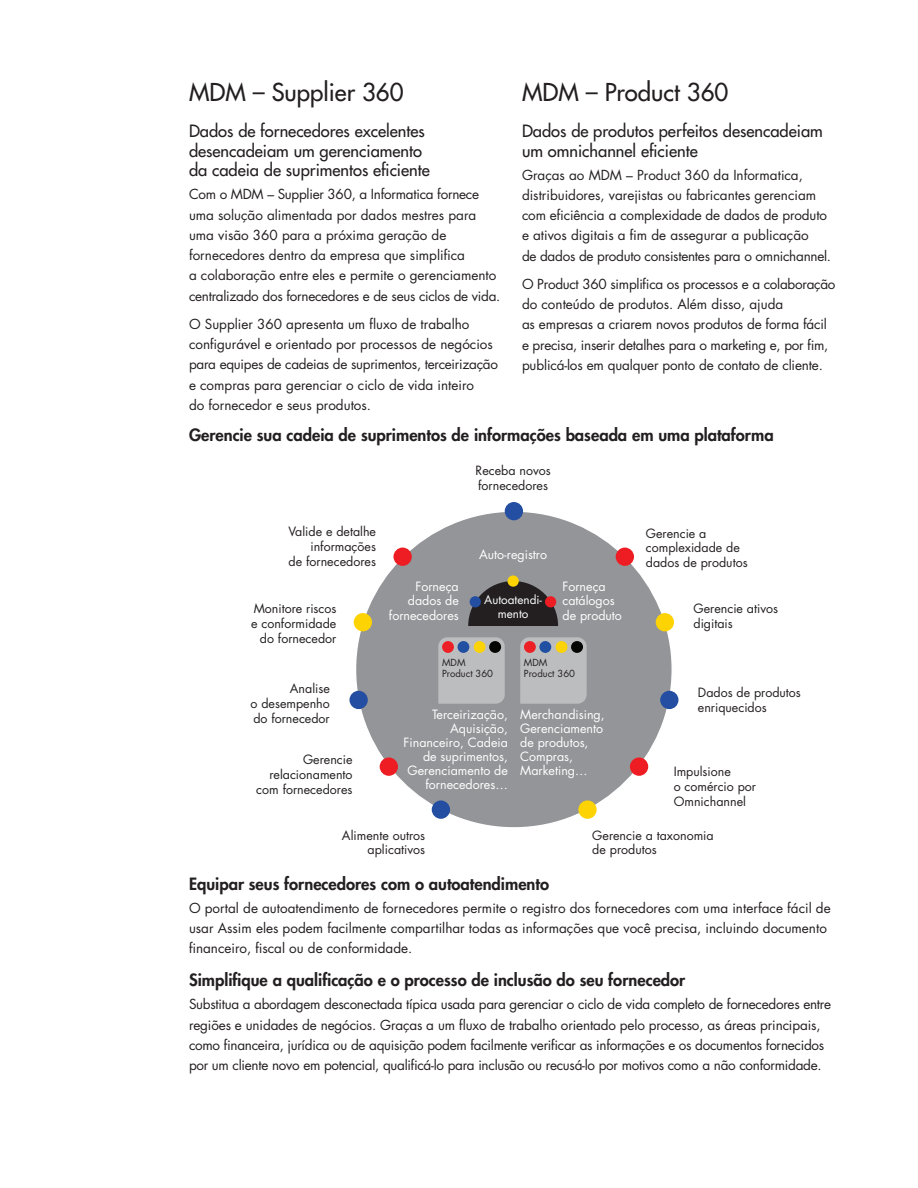
<style>
.page{position:relative;width:918px;height:1188px;background:#fff}
.page>*{position:absolute;margin:0;border:0;box-sizing:border-box;transform-origin:0 0}
.t1{font:500 24px "Futura Std";color:#231f20}
.header_2{font:800 16.5px "Futura Std";color:#231f20}
.t2{font:500 16.5px/19.8px "Futura Std";color:#231f20}
.body_text{font:13.5px/20.2px "Futura Std";letter-spacing:-.01em;color:#231f20}
.t3{font:12.45px/15px "Futura Std";color:#231f20}
.t4{font:12.45px/14px "Futura Std";color:#fff;text-align:right}
.t5{font:11.7px/14.1px "Futura Std";color:#fff;text-align:center}
.t6{font:9.6px/11.4px "Futura Std";color:#231f20}
</style>
<div class="page">
<div style="left:356px;top:511px;width:316px;height:317px;background:#939598;border-radius:50%"></div>
<div style="left:505px;top:502px;width:18px;height:18px;background:#244ea1;border-radius:50%"></div>
<div style="left:616px;top:548px;width:18px;height:18px;background:#ee1d23;border-radius:50%"></div>
<div style="left:656px;top:613px;width:18px;height:18px;background:#fed304;border-radius:50%"></div>
<div style="left:660px;top:691px;width:18px;height:18px;background:#244ea1;border-radius:50%"></div>
<div style="left:630px;top:757px;width:18px;height:19px;background:#ee1d23;border-radius:50%"></div>
<div style="left:578px;top:800px;width:19px;height:19px;background:#fed304;border-radius:50%"></div>
<div style="left:393px;top:548px;width:19px;height:18px;background:#ee1d23;border-radius:50%"></div>
<div style="left:354px;top:613px;width:18px;height:18px;background:#fed304;border-radius:50%"></div>
<div style="left:349px;top:691px;width:19px;height:18px;background:#244ea1;border-radius:50%"></div>
<div style="left:380px;top:757px;width:18px;height:19px;background:#ee1d23;border-radius:50%"></div>
<div style="left:432px;top:800px;width:18px;height:19px;background:#244ea1;border-radius:50%"></div>
<svg style="left:468px;top:581px;width:90px;height:45px"></svg>
<div style="left:470px;top:596px;width:11px;height:11px;background:#244ea1;border-radius:50%"></div>
<div style="left:545px;top:596px;width:11px;height:11px;background:#ee1d23;border-radius:50%"></div>
<div style="left:508px;top:575px;width:11px;height:12px;background:#fed304;border-radius:50%"></div>
<svg style="left:438px;top:637px;width:67px;height:67px"></svg>
<div style="left:442px;top:641px;width:12px;height:12px;background:#ed2026;border-radius:50%"></div>
<div style="left:458px;top:641px;width:11px;height:12px;background:#2150a2;border-radius:50%"></div>
<div style="left:474px;top:641px;width:12px;height:12px;background:#fcd306;border-radius:50%"></div>
<div style="left:489px;top:641px;width:12px;height:12px;background:#050504;border-radius:50%"></div>
<svg style="left:520px;top:637px;width:67px;height:67px"></svg>
<div style="left:524px;top:641px;width:12px;height:12px;background:#ed2026;border-radius:50%"></div>
<div style="left:539px;top:641px;width:12px;height:12px;background:#2150a2;border-radius:50%"></div>
<div style="left:556px;top:641px;width:11px;height:12px;background:#fcd306;border-radius:50%"></div>
<div style="left:571px;top:641px;width:12px;height:12px;background:#050504;border-radius:50%"></div>
<p class="t1" style="left:189px;top:77px;width:216px">MDM – Supplier 360</p>
<p class="t2" style="left:189px;top:121px;width:242px">Dados de fornecedores excelentes desencadeiam um gerenciamento da cadeia de suprimentos eficiente</p>
<p class="body_text" style="left:189px;top:184px;width:313px">Com o MDM – Supplier 360, a Informatica fornece uma solução alimentada por dados mestres para uma visão 360 para a próxima geração de fornecedores dentro da empresa que simplifica<br>a colaboração entre eles e permite o gerenciamento centralizado dos fornecedores e de seus ciclos de vida.</p>
<p class="body_text" style="left:189px;top:314px;width:310px">O Supplier 360 apresenta um fluxo de trabalho configurável e orientado por processos de negócios para equipes de cadeias de suprimentos, terceirização e compras para gerenciar o ciclo de vida inteiro<br>do fornecedor e seus produtos.</p>
<p class="t1" style="left:522px;top:77px;width:208px">MDM – Product 360</p>
<p class="t2" style="left:522px;top:121px;width:302px">Dados de produtos perfeitos desencadeiam um omnichannel eficiente</p>
<p class="body_text" style="left:522px;top:165px;width:311px">Graças ao MDM – Product 360 da Informatica, distribuidores, varejistas ou fabricantes gerenciam com eficiência a complexidade de dados de produto e ativos digitais a fim de assegurar a publicação<br>de dados de produto consistentes para o omnichannel.</p>
<p class="body_text" style="left:522px;top:274px;width:315px">O Product 360 simplifica os processos e a colaboração do conteúdo de produtos. Além disso, ajuda<br>as empresas a criarem novos produtos de forma fácil e precisa, inserir detalhes para o marketing e, por fim, publicá-los em qualquer ponto de contato de cliente.</p>
<p class="header_2" style="left:189px;top:424px;width:586px">Gerencie sua cadeia de suprimentos de informações baseada em uma plataforma</p>
<p class="t3" style="left:476px;top:463px;width:77px">Receba novos fornecedores</p>
<p class="t3" style="left:289px;top:524px;width:89px;text-align:right">Valide e detalhe informações<br>de fornecedores</p>
<p class="t3" style="left:646px;top:526px;width:103px">Gerencie a complexidade de dados de produtos</p>
<p class="t4" style="left:479px;top:547px;width:69px">Auto-registro</p>
<p class="t4" style="left:389px;top:579px;width:71px;line-height:15px">Forneça dados de fornecedores</p>
<p class="t4" style="left:563px;top:579px;width:61px;line-height:15px;text-align:left">Forneça catálogos de produto</p>
<p class="t5" style="left:484px;top:593px;width:59px">Autoatendi&shy;mento</p>
<p class="t3" style="left:251px;top:601px;width:87px;text-align:right">Monitore riscos e conformidade do fornecedor</p>
<p class="t3" style="left:693px;top:601px;width:86px">Gerencie ativos digitais</p>
<p class="t6" style="left:442px;top:657px;width:53px">MDM<br>Product 360</p>
<p class="t6" style="left:524px;top:657px;width:53px">MDM<br>Product 360</p>
<p class="t3" style="left:251px;top:681px;width:81px;text-align:justify;text-indent:39px">Analise o desempenho do fornecedor</p>
<p class="t3" style="left:698px;top:685px;width:105px">Dados de produtos enriquecidos</p>
<p class="t4" style="left:404px;top:708px;width:106px">Terceirização,<br>Aquisição,<br>Financeiro, Cadeia de suprimentos,<br>Gerenciamento de fornecedores…</p>
<p class="t4" style="left:520px;top:708px;width:86px;text-align:left">Merchandising,<br>Gerenciamento de produtos,<br>Compras,<br>Marketing…</p>
<p class="t3" style="left:256px;top:752px;width:98px;text-align:right">Gerencie relacionamento com fornecedores</p>
<p class="t3" style="left:674px;top:764px;width:84px">Impulsione<br>o comércio por<br>Omnichannel</p>
<p class="t3" style="left:342px;top:828px;width:85px;text-align:right">Alimente outros aplicativos</p>
<p class="t3" style="left:592px;top:828px;width:123px">Gerencie a taxonomia de produtos</p>
<p class="header_2" style="left:189px;top:873px;width:362px">Equipar seus fornecedores com o autoatendimento</p>
<p class="body_text" style="left:189px;top:898px;width:643px">O portal de autoatendimento de fornecedores permite o registro dos fornecedores com uma interface fácil de usar Assim eles podem facilmente compartilhar todas as informações que você precisa, incluindo documento financeiro, fiscal ou de conformidade.</p>
<p class="header_2" style="left:189px;top:970px;width:498px">Simplifique a qualificação e o processo de inclusão do seu fornecedor</p>
<p class="body_text" style="left:189px;top:994px;width:644px">Substitua a abordagem desconectada típica usada para gerenciar o ciclo de vida completo de fornecedores entre regiões e unidades de negócios. Graças a um fluxo de trabalho orientado pelo processo, as áreas principais, como financeira, jurídica ou de aquisição podem facilmente verificar as informações e os documentos fornecidos por um cliente novo em potencial, qualificá-lo para inclusão ou recusá-lo por motivos como a não conformidade.</p>
</div>
